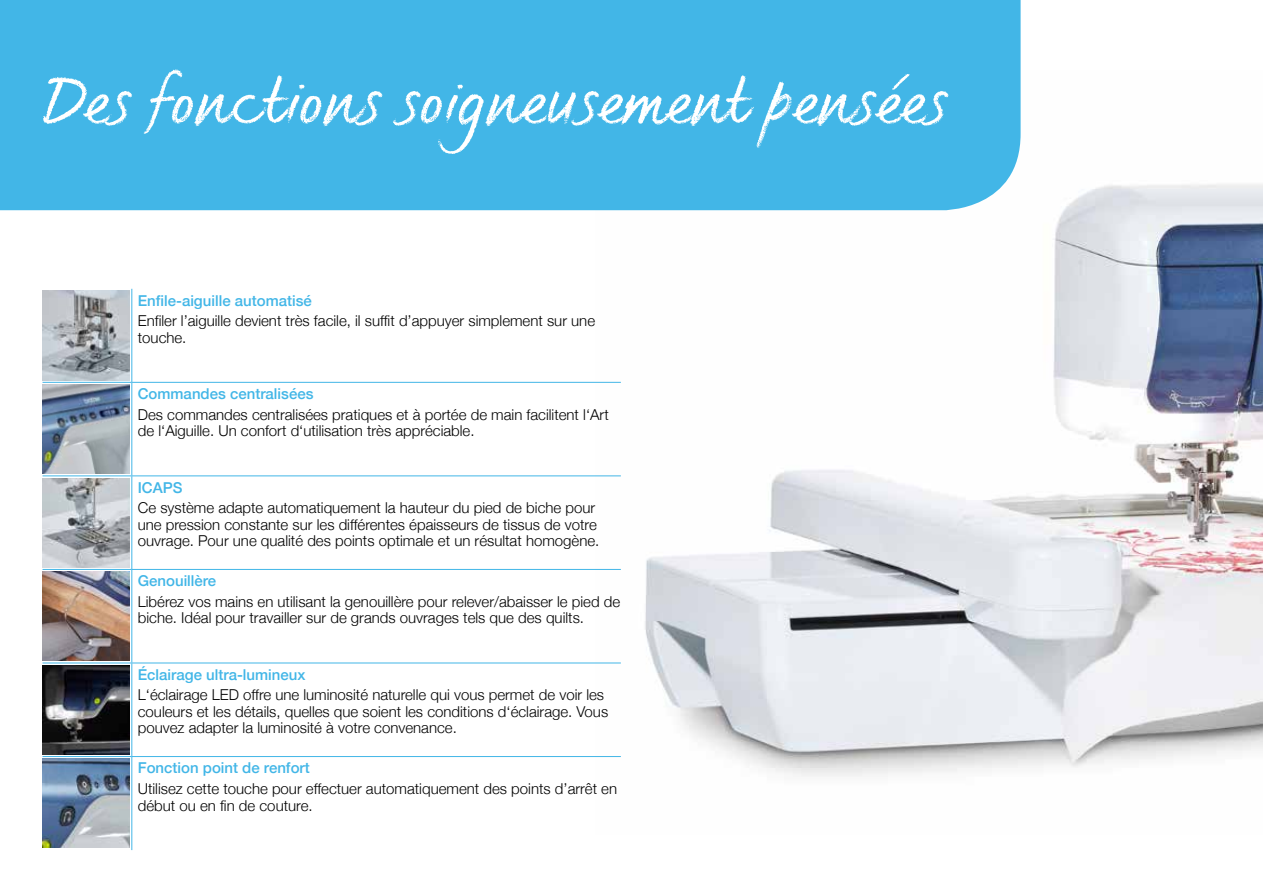
<style>
.page{position:relative;width:1263px;height:893px;background:#fff}
.page>*{position:absolute;margin:0;border:0;box-sizing:border-box;transform-origin:0 0}
.t1{font:66px "FS Sammy";color:#fff}
.t2{font:300 15px/16.5px "Helvetica Neue";color:#000}
.t3{font:500 15px "Helvetica Neue";color:#42b6e7}
</style>
<div class="page">
<img style="left:596px;top:70px;width:667px;height:707px">
<hr style="left:131px;top:289px;width:1px;height:93px;background:#42b6e7">
<hr style="left:43px;top:382px;width:89px;height:1px;background:#42b6e7">
<hr style="left:132px;top:382px;width:489px;height:1px;background:#42b6e7">
<hr style="left:131px;top:383px;width:1px;height:92px;background:#42b6e7">
<hr style="left:43px;top:475px;width:89px;height:1px;background:#42b6e7">
<hr style="left:132px;top:475px;width:489px;height:1px;background:#42b6e7">
<hr style="left:131px;top:476px;width:1px;height:93px;background:#42b6e7">
<hr style="left:43px;top:569px;width:89px;height:1px;background:#42b6e7">
<hr style="left:132px;top:569px;width:489px;height:1px;background:#42b6e7">
<hr style="left:131px;top:570px;width:1px;height:93px;background:#42b6e7">
<hr style="left:43px;top:663px;width:89px;height:1px;background:#42b6e7">
<hr style="left:132px;top:663px;width:489px;height:1px;background:#42b6e7">
<hr style="left:131px;top:663px;width:1px;height:93px;background:#42b6e7">
<hr style="left:43px;top:756px;width:89px;height:1px;background:#42b6e7">
<hr style="left:132px;top:756px;width:489px;height:1px;background:#42b6e7">
<hr style="left:131px;top:757px;width:1px;height:93px;background:#42b6e7">
<img style="left:43px;top:291px;width:87px;height:89px">
<img style="left:43px;top:384px;width:87px;height:90px">
<img style="left:43px;top:478px;width:87px;height:89px">
<img style="left:43px;top:572px;width:87px;height:89px">
<img style="left:43px;top:665px;width:87px;height:89px">
<img style="left:43px;top:759px;width:87px;height:89px">
<div style="left:0;top:0;width:1020px;height:210px;background:#42b6e7"></div>
<h1 class="t1" style="left:43px;top:61px;width:906px">Des fonctions soigneusement pensées</h1>
<p class="t3" style="left:138px;top:288px;width:175px">Enfile-aiguille automatisé</p>
<p class="t2" style="left:138px;top:312px;width:459px">Enfiler l’aiguille devient très facile, il suffit d’appuyer simplement sur une touche.</p>
<p class="t3" style="left:138px;top:382px;width:177px">Commandes centralisées</p>
<p class="t2" style="left:138px;top:406px;width:472px">Des commandes centralisées pratiques et à portée de main facilitent l‘Art de l‘Aiguille. Un confort d‘utilisation très appréciable.</p>
<p class="t3" style="left:138px;top:475px;width:46px">ICAPS</p>
<p class="t2" style="left:138px;top:499px;width:463px">Ce système adapte automatiquement la hauteur du pied de biche pour une pression constante sur les différentes épaisseurs de tissus de votre ouvrage. Pour une qualité des points optimale et un résultat homogène.</p>
<p class="t3" style="left:138px;top:569px;width:80px">Genouillère</p>
<p class="t2" style="left:138px;top:593px;width:484px">Libérez vos mains en utilisant la genouillère pour relever/abaisser le pied de biche. Idéal pour travailler sur de grands ouvrages tels que des quilts.</p>
<p class="t3" style="left:138px;top:662px;width:169px">Éclairage ultra-lumineux</p>
<p class="t2" style="left:138px;top:687px;width:472px">L‘éclairage LED offre une luminosité naturelle qui vous permet de voir les couleurs et les détails, quelles que soient les conditions d‘éclairage. Vous pouvez adapter la luminosité à votre convenance.</p>
<p class="t3" style="left:138px;top:756px;width:174px">Fonction point de renfort</p>
<p class="t2" style="left:138px;top:780px;width:481px">Utilisez cette touche pour effectuer automatiquement des points d’arrêt en début ou en fin de couture.</p>
</div>
